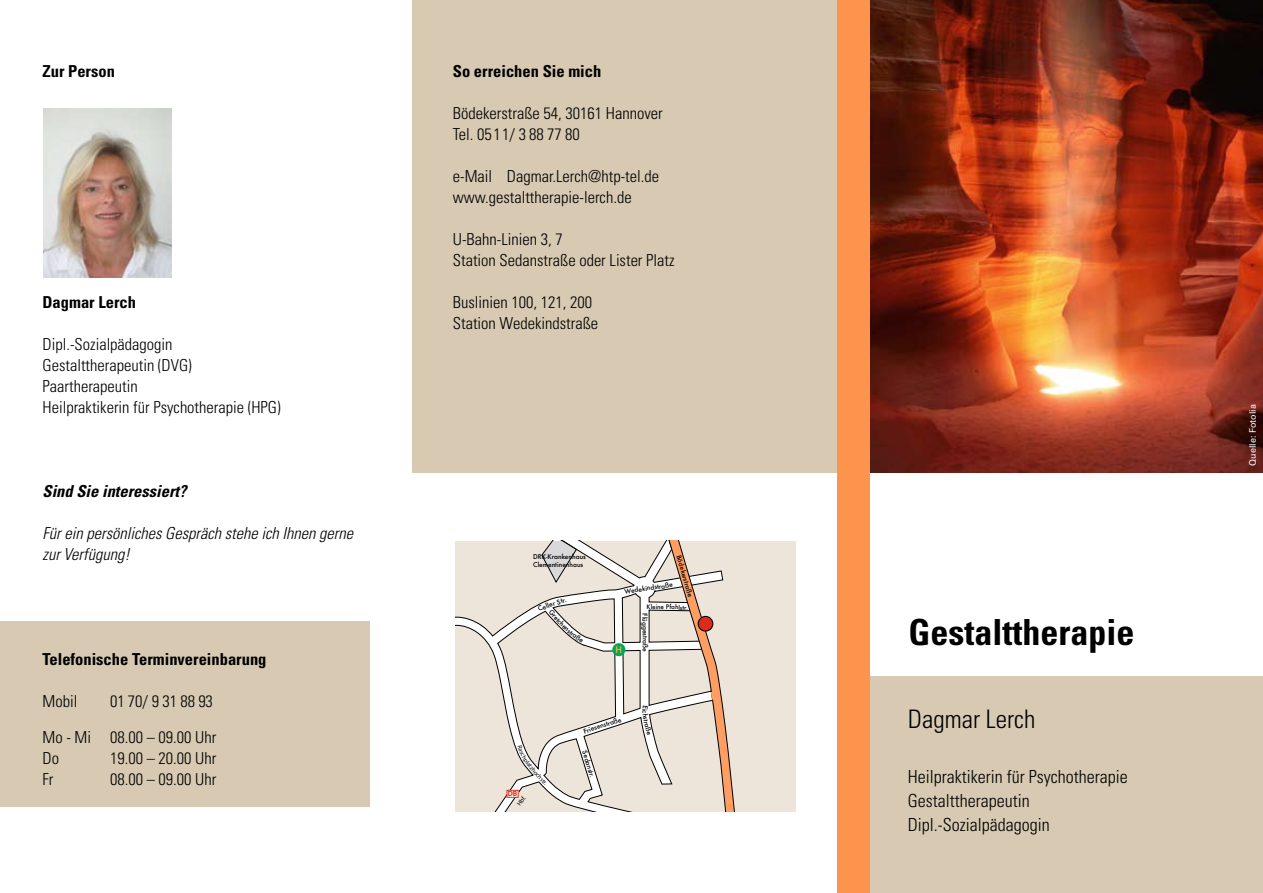
<style>
.page{position:relative;width:1263px;height:893px;background:#fff}
.page>*{position:absolute;margin:0;border:0;box-sizing:border-box;transform-origin:0 0}
.t1{font:700 condensed 36px "Univers";color:#000}
.t2{font:300 condensed 25.5px "Univers";color:#000}
.t3{font:300 condensed 18px/24px "Univers";color:#000}
.t4{font:300 condensed 16.5px/21px "Univers";color:#000}
.t5{font:700 condensed 16.5px "Univers";color:#000}
.t6{font:italic 300 condensed 16.5px/21px "Univers";color:#000}
.t7{font:italic 700 condensed 16.5px "Univers";color:#000}
.t8{font:9px "Univers";color:#fff}
.t9{font:500 9px "Futura";color:#feb539}
.t10{font:700 7.35px "Myriad Pro";color:#dd2a1b}
.t11{font:500 6.6px/7.8px "Futura";color:#000}
.t12{font:500 6.15px "Futura";color:#000}
.t13{font:6.15px "Myriad Pro";color:#000}
</style>
<div class="page">
<img style="left:870px;top:0;width:393px;height:472px">
<div style="left:738px;top:541px;width:57px;height:271px;background:#ede5da"></div>
<svg style="left:455px;top:541px;width:135px;height:271px;background:#e8e1d7"></svg>
<svg style="left:541px;top:541px;width:36px;height:43px;background:#d3d0cc"></svg>
<div style="left:507px;top:790px;width:11px;height:7px;background:#fff"></div>
<div style="left:507px;top:790px;width:11px;height:8px;border:1px solid #dd2a1b"></div>
<div style="left:412px;top:0;width:426px;height:472px;background:#d7c9b2"></div>
<div style="left:870px;top:676px;width:393px;height:217px;background:#d7c9b2"></div>
<div style="left:838px;top:0;width:32px;height:893px;background:#fd944e"></div>
<div style="left:0;top:621px;width:370px;height:185px;background:#d7c9b2"></div>
<img style="left:44px;top:108px;width:127px;height:170px">
<svg style="left:590px;top:541px;width:148px;height:271px;background:#e2d7cc"></svg>
<svg style="left:517px;top:745px;width:29px;height:40px"></svg>
<svg style="left:538px;top:599px;width:45px;height:44px"></svg>
<p class="t5" style="left:43px;top:61px;width:74px">Zur Person</p>
<p class="t5" style="left:43px;top:292px;width:95px">Dagmar Lerch</p>
<p class="t4" style="left:43px;top:334px;width:240px">Dipl.-Sozialpädagogin<br>Gestalttherapeutin (DVG)<br>Paartherapeutin<br>Heilpraktikerin für Psychotherapie (HPG)</p>
<p class="t7" style="left:43px;top:481px;width:145px">Sind Sie interessiert?</p>
<p class="t6" style="left:43px;top:523px;width:312px">Für ein persönliches Gespräch stehe ich Ihnen gerne zur Verfügung!</p>
<p class="t5" style="left:43px;top:649px;width:225px">Telefonische Terminvereinbarung</p>
<p class="t4" style="left:43px;top:691px;width:36px">Mobil</p>
<p class="t4" style="left:43px;top:683px;width:175px;line-height:36px;text-align:right">01 70/ 9 31 88 93<br>Mo - Mi 08.00 – 09.00 Uhr</p>
<p class="t4" style="left:43px;top:748px;width:18px">Do</p>
<p class="t4" style="left:110px;top:748px;width:108px">19.00 – 20.00 Uhr</p>
<p class="t4" style="left:43px;top:769px;width:13px">Fr</p>
<p class="t4" style="left:110px;top:769px;width:108px">08.00 – 09.00 Uhr</p>
<p class="t5" style="left:453px;top:61px;width:150px">So erreichen Sie mich</p>
<p class="t4" style="left:453px;top:103px;width:211px">Bödekerstraße 54, 30161 Hannover<br>Tel. 0511/ 3 88 77 80</p>
<p class="t4" style="left:453px;top:166px;width:208px">e-Mail Dagmar.Lerch@htp-tel.de www.gestalttherapie-lerch.de</p>
<p class="t4" style="left:453px;top:229px;width:223px">U-Bahn-Linien 3, 7<br>Station Sedanstraße oder Lister Platz</p>
<p class="t4" style="left:453px;top:292px;width:147px">Buslinien 100, 121, 200<br>Station Wedekindstraße</p>
<p class="t11" style="left:533px;top:553px;width:54px">DRK-Krankenhaus<br>Clementinenhaus</p>
<p class="t11" style="left:683px;top:554px;width:45px;rotate:74deg">Bödekerstraße</p>
<p class="t11" style="left:624px;top:587px;width:50px;rotate:-8deg">Wedekindstraße</p>
<p class="t12" style="left:647px;top:602px;width:43px;rotate:2deg">Kleine Pfahlstr.</p>
<p class="t11" style="left:649px;top:613px;width:40px;rotate:90deg">Flüggestraße</p>
<p class="t9" style="left:615px;top:644px;width:8px">H</p>
<p class="t11" style="left:582px;top:727px;width:41px;rotate:-18deg">Friesenstraße</p>
<p class="t10" style="left:508px;top:789px;width:11px">DB</p>
<p class="t13" style="left:515px;top:803px;width:12px;rotate:-54deg">Hbf.</p>
<p class="t11" style="left:588px;top:750px;width:29px;rotate:73deg">Sedanstr.</p>
<h1 class="t1" style="left:909px;top:610px;width:228px">Gestalttherapie</h1>
<h2 class="t2" style="left:908px;top:704px;width:129px">Dagmar Lerch</h2>
<p class="t3" style="left:908px;top:764px;width:221px">Heilpraktikerin für Psychotherapie<br>Gestalttherapeutin<br>Dipl.-Sozialpädagogin</p>
<p class="t8" style="left:1247px;top:466px;width:63px;rotate:-90deg">Quelle: Fotolia</p>
</div>
